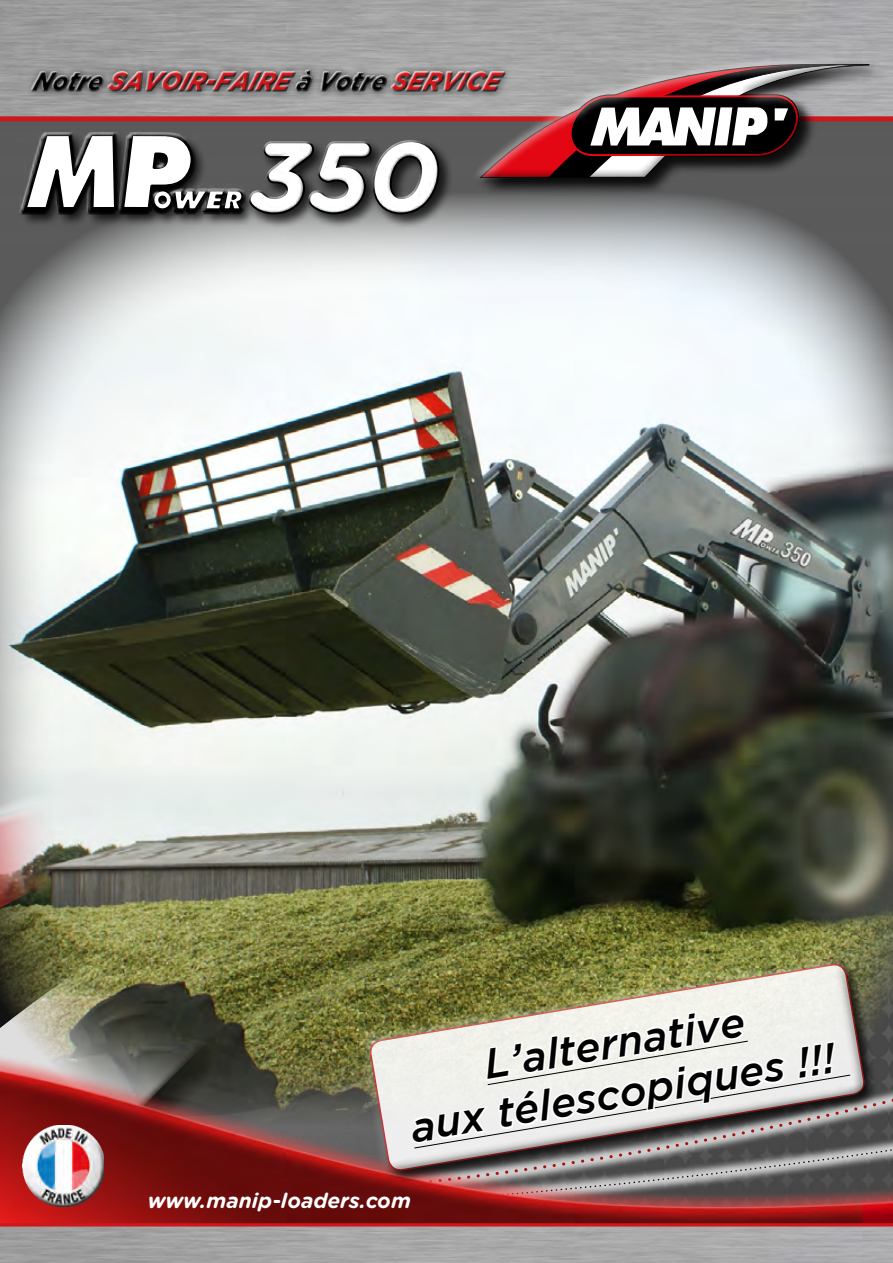
<style>
.page{position:relative;width:893px;height:1263px;background:#fff}
.page>*{position:absolute;margin:0;border:0;box-sizing:border-box;transform-origin:0 0}
.t1{font:italic 700 97.2px "Gotham Rounded";color:#fff}
.t2{font:italic 500 42px/50.2px "Gotham";color:#000;text-align:center}
.t3{font:italic 900 26.55px "Gotham";color:#cd171a;scale:.9 1}
.t4{font:italic 700 21px "Gotham Rounded";color:#fff}
</style>
<div class="page">
<div style="left:0;top:116px;width:893px;height:5px;background:#cd171a"></div>
<div style="left:470px;top:51px;width:406px;height:134px;background:#fff;opacity:.75"></div>
<div style="left:472px;top:56px;width:407px;height:135px;background:#000;opacity:.75"></div>
<div style="left:2px;top:34px;width:547px;height:68px;background:#fff;opacity:.75"></div>
<div style="left:31px;top:69px;width:475px;height:22px;background:#000;opacity:.75"></div>
<img style="left:0;top:1127px;width:893px;height:136px">
<hr style="left:0;top:1223px;width:893px;height:3px;background:#cd171a">
<div style="left:18px;top:1121px;width:84px;height:66px;background:#fff;opacity:.75"></div>
<div style="left:23px;top:1138px;width:85px;height:70px;background:#000;opacity:.75"></div>
<img style="left:0;top:191px;width:893px;height:936px">
<svg style="left:354px;top:949px;width:517px;height:224px;background:#75763b"></svg>
<img style="left:360px;top:957px;width:521px;height:229px">
<svg style="left:409px;top:1010px;width:442px;height:139px"></svg>
<div style="left:19px;top:131px;width:239px;height:96px;background:#000;opacity:.75"></div>
<div style="left:20px;top:131px;width:225px;height:82px;background:#fff;opacity:.75"></div>
<div style="left:20px;top:133px;width:226px;height:82px;background:#000;opacity:.75"></div>
<div style="left:246px;top:138px;width:208px;height:91px;background:#000;opacity:.75"></div>
<div style="left:244px;top:135px;width:195px;height:71px;background:#fff;opacity:.75"></div>
<div style="left:246px;top:142px;width:198px;height:77px;background:#000;opacity:.75"></div>
<p class="t3" style="left:391px;top:65px;width:121px">SERVICE</p>
<h1 class="t1" style="left:251px;top:106px;width:190px">350</h1>
<p class="t2" style="left:399px;top:1051px;width:431px;rotate:-9deg">L’alternative<br>aux télescopiques !!!</p>
<p class="t4" style="left:148px;top:1185px;width:265px">www.manip-loaders.com</p>
</div>
